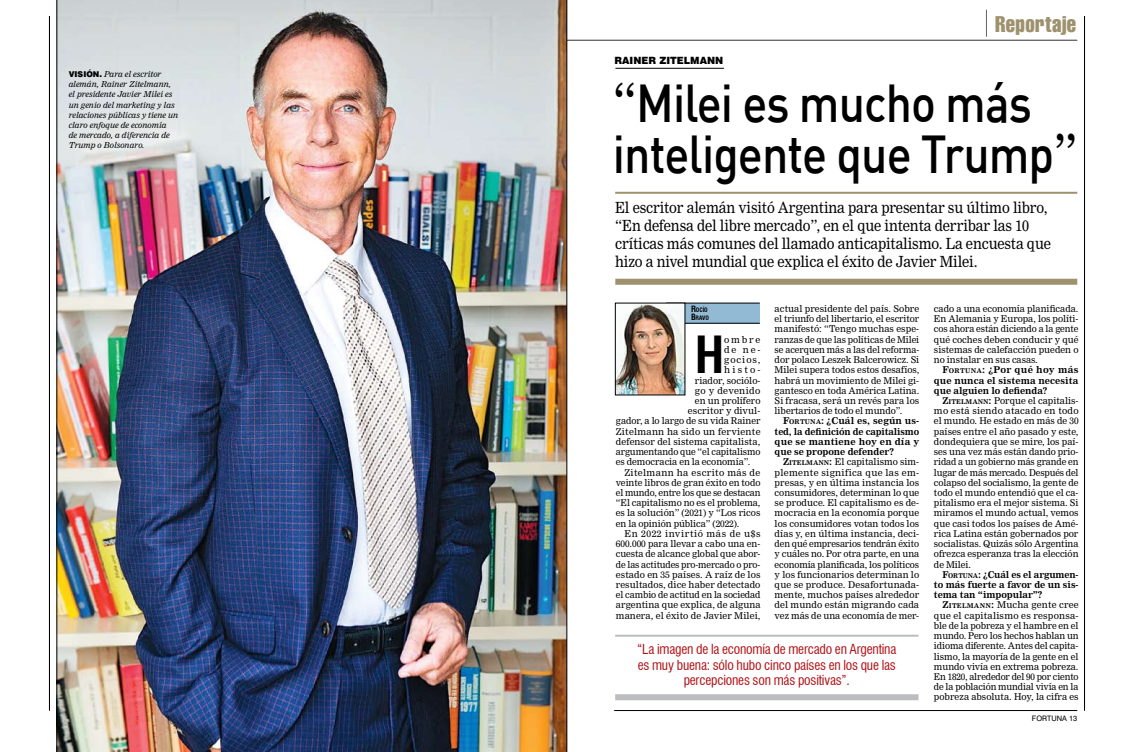
<style>
.page{position:relative;width:1134px;height:752px;background:#fff}
.page>*{position:absolute;margin:0;border:0;box-sizing:border-box;transform-origin:0 0}
.t1{font:500 52.2px/50.1px "DIN";letter-spacing:-.02em;color:#000;scale:.89 1}
.t2{font:700 condensed 49.9px "Swiss 721 BT";color:#000}
.t3{font:extra-condensed 22px "Swiss 911 BT";letter-spacing:.02em;color:#9e916d}
.t4{font:15px/18px "Nimrod MT Std";letter-spacing:-.01em;color:#000;scale:.92 1}
.t5{font:condensed 13.5px/15.5px "Swiss 721 BT";letter-spacing:-.015em;color:#b01116;text-align:center}
.t6{font:900 10px "Swiss 721";color:#000}
.t7{font:9.2px/10.2px "Nimrod MT Std";color:#000;text-align:justify}
.t8{font:700 9.2px/10.2px "Nimrod MT Std";letter-spacing:-.005em;color:#000;text-align:justify}
.t9{font:9.2px "Nimrod MT Std";letter-spacing:.025em;color:#000}
.t10{font:9.2px "Nimrod MT Std";letter-spacing:.035em;color:#000}
.t11{font:9.2px "Nimrod MT Std";letter-spacing:.06em;color:#000}
.t12{font:9.2px "Nimrod MT Std";letter-spacing:.04em;color:#000}
.t13{font:italic 8px/10.2px "Nimrod MT Std";color:#000}
.t14{font:7.5px "Swiss 721 Roman";color:#000}
.t15{font:700 condensed 5.9px/7.6px "Swiss 721 BT";color:#000}
.s1{font-family:"Swiss 721";font-weight:900;font-style:normal}
.s2{font-family:"Nimrod";font-weight:400}
.s3{font-size:8.5px}
.s4{font-style:inherit}
.s5{font-size:6.4px}
.s6{font-weight:700}
.s7{font-weight:700;font-size:6.4px}
</style>
<div class="page">
<hr style="left:614px;top:710px;width:463px;height:1px;background:#000">
<svg style="left:986px;top:10px;width:1px;height:27px"></svg>
<hr style="left:57px;top:40px;width:1020px;height:1px;background:#636467">
<img style="left:57px;top:0;width:510px;height:751px">
<hr style="left:1084px;top:16px;width:1px;height:694px;background:#000">
<hr style="left:49px;top:16px;width:1px;height:694px;background:#000">
<hr style="left:615px;top:68px;width:109px;height:1px;background:#000">
<div style="left:615px;top:278px;width:462px;height:6px;background:#9e916d"></div>
<hr style="left:615px;top:192px;width:462px;height:2px;background:#9e916d">
<div style="left:615px;top:694px;width:303px;height:6px;background:#bcbdc0"></div>
<hr style="left:615px;top:634px;width:303px;height:2px;background:#bcbdc0">
<div style="left:615px;top:303px;width:145px;height:20px;background:#93bad4"></div>
<hr style="left:666px;top:323px;width:94px;height:1px;background:#000">
<hr style="left:666px;top:303px;width:94px;height:1px;background:#000">
<img style="left:617px;top:305px;width:66px;height:88px">
<p class="t13" style="left:69px;top:69px;width:111px"><span class="s1">VISIÓN.</span> Para el escritor alemán, Rainer Zitelmann, el presidente Javier Milei es un genio del marketing y las relaciones públicas y tiene un claro enfoque de economía<br>de mercado, a diferencia de<br>Trump o Bolsonaro.</p>
<p class="t6" style="left:615px;top:55px;width:110px">RAINER ZITELMANN</p>
<h3 class="t3" style="left:995px;top:12px;width:83px">Reportaje</h3>
<h1 class="t1" style="left:613px;top:77px;width:523px"><span class="s2">“</span>Milei es mucho más inteligente que Trump<span class="s2">”</span></h1>
<p class="t4" style="left:615px;top:199px;width:475px">El escritor alemán visitó Argentina para presentar su último libro, “En defensa del libre mercado”, en el que intenta derribar las 10 críticas más comunes del llamado anticapitalismo. La encuesta que hizo a nivel mundial que explica el éxito de Javier Milei.</p>
<p class="t15" style="left:691px;top:306px;width:20px"><span class="s3">R</span>OCÍO<br><span class="s3">B</span>RAVO</p>
<h2 class="t2" style="left:695px;top:325px;width:31px">H</h2>
<p class="t7" style="left:724px;top:334px;width:38px">ombre</p>
<p class="t7" style="left:724px;top:344px;width:38px">de ne-</p>
<p class="t7" style="left:724px;top:354px;width:38px">gocios,</p>
<p class="t7" style="left:724px;top:365px;width:38px">histo-</p>
<p class="t7" style="left:695px;top:375px;width:67px">riador, sociólo-</p>
<p class="t12" style="left:695px;top:385px;width:67px">go y devenido</p>
<p class="t7" style="left:695px;top:395px;width:67px">en un prolífero</p>
<p class="t7" style="left:688px;top:405px;width:74px">escritor y divul-</p>
<p class="t7" style="left:616px;top:416px;width:146px">gador, a lo largo de su vida Rainer</p>
<p class="t9" style="left:616px;top:425px;width:146px">Zitelmann ha sido un ferviente</p>
<p class="t7" style="left:616px;top:436px;width:146px">defensor del sistema capitalista,</p>
<p class="t7" style="left:616px;top:446px;width:146px">argumentando que “el capitalismo</p>
<p class="t7" style="left:616px;top:457px;width:136px">es democracia en la economía”.</p>
<p class="t10" style="left:624px;top:466px;width:138px">Zitelmann ha escrito más de</p>
<p class="t7" style="left:616px;top:477px;width:146px">veinte libros de gran éxito en todo</p>
<p class="t7" style="left:616px;top:487px;width:146px">el mundo, entre los que se destacan</p>
<p class="t7" style="left:616px;top:497px;width:146px">“El capitalismo no es el problema,</p>
<p class="t7" style="left:616px;top:508px;width:146px">es la solución” (2021) y “Los ricos</p>
<p class="t7" style="left:616px;top:518px;width:125px">en la opinión pública” (2022).</p>
<p class="t11" style="left:624px;top:528px;width:138px">En 2022 invirtió más de u$s</p>
<p class="t7" style="left:616px;top:538px;width:146px">600.000 para llevar a cabo una en-</p>
<p class="t7" style="left:616px;top:548px;width:146px">cuesta de alcance global que abor-</p>
<p class="t7" style="left:616px;top:559px;width:146px">de las actitudes pro-mercado o pro-</p>
<p class="t7" style="left:616px;top:569px;width:146px">estado en 35 países. A raíz de los</p>
<p class="t7" style="left:616px;top:579px;width:146px">resultados, dice haber detectado</p>
<p class="t7" style="left:616px;top:589px;width:146px">el cambio de actitud en la sociedad</p>
<p class="t7" style="left:616px;top:599px;width:146px">argentina que explica, de alguna</p>
<p class="t7" style="left:616px;top:610px;width:146px">manera, el éxito de Javier Milei,</p>
<p class="t7" style="left:775px;top:303px;width:146px">actual presidente del país. Sobre el triunfo del libertario, el escritor manifestó: “Tengo muchas espe&shy;ranzas de que las políticas de Milei se acerquen más a las del reforma&shy;dor polaco Leszek Balcerowicz. Si Milei supera todos estos desafíos, habrá un movimiento de Milei gi&shy;gantesco en toda América Latina.<br>Si fracasa, será un revés para los libertarios de todo el mundo”.</p>
<p class="t8" style="left:775px;top:416px;width:146px;text-indent:9px"><span class="s4">F</span><span class="s5">ORTUNA</span><span class="s4">:</span> ¿Cuál es, según us&shy;ted, la definición de capitalismo que se mantiene hoy en día y que se propone defender?</p>
<p class="t7" style="left:775px;top:457px;width:146px;text-indent:9px"><span class="s6">Z</span><span class="s7">ITELMANN</span><span class="s6">:</span> El capitalismo sim&shy;plemente significa que las em&shy;presas, y en última instancia los consumidores, determinan lo que se produce. El capitalismo es de&shy;mocracia en la economía porque los consumidores votan todos los días y, en última instancia, deci&shy;den qué empresarios tendrán éxito y cuáles no. Por otra parte, en una economía planificada, los políticos y los funcionarios determinan lo que se produce. Desafortunada&shy;mente, muchos países alrededor del mundo están migrando cada vez más de una economía de mer-</p>
<h3 class="t5" style="left:637px;top:641px;width:261px">“La imagen de la economía de mercado en Argentina es muy buena: sólo hubo cinco países en los que las percepciones son más positivas”.</h3>
<p class="t7" style="left:934px;top:303px;width:146px">cado a una economía planificada.<br>En Alemania y Europa, los políti&shy;cos ahora están diciendo a la gente qué coches deben conducir y qué sistemas de calefacción pueden o no instalar en sus casas.</p>
<p class="t8" style="left:934px;top:365px;width:146px;text-indent:9px"><span class="s4">F</span><span class="s5">ORTUNA</span><span class="s4">:</span> ¿Por qué hoy más que nunca el sistema necesita que alguien lo defienda?</p>
<p class="t7" style="left:934px;top:395px;width:146px;text-indent:9px"><span class="s6">Z</span><span class="s7">ITELMANN</span><span class="s6">:</span> Porque el capitalis&shy;mo está siendo atacado en todo el mundo. He estado en más de 30 países entre el año pasado y este, dondequiera que se mire, los paí&shy;ses una vez más están dando prio&shy;ridad a un gobierno más grande en lugar de más mercado. Después del colapso del socialismo, la gente de todo el mundo entendió que el ca&shy;pitalismo era el mejor sistema. Si miramos el mundo actual, vemos que casi todos los países de Amé&shy;rica Latina están gobernados por socialistas. Quizás sólo Argentina ofrezca esperanza tras la elección de Milei.</p>
<p class="t8" style="left:934px;top:569px;width:146px;text-indent:9px"><span class="s4">F</span><span class="s5">ORTUNA</span><span class="s4">:</span> ¿Cuál es el argumen&shy;to más fuerte a favor de un sis&shy;tema tan “impopular”?</p>
<p class="t7" style="left:934px;top:599px;width:146px;text-indent:9px"><span class="s6">Z</span><span class="s7">ITELMANN</span><span class="s6">:</span> Mucha gente cree que el capitalismo es responsa&shy;ble de la pobreza y el hambre en el mundo. Pero los hechos hablan un idioma diferente. Antes del capita&shy;lismo, la mayoría de la gente en el mundo vivía en extrema pobreza.<br>En 1820, alrededor del 90 por ciento de la población mundial vivía en la pobreza absoluta. Hoy, la cifra es</p>
<p class="t14" style="left:1032px;top:713px;width:47px">FORTUNA 13</p>
</div>
